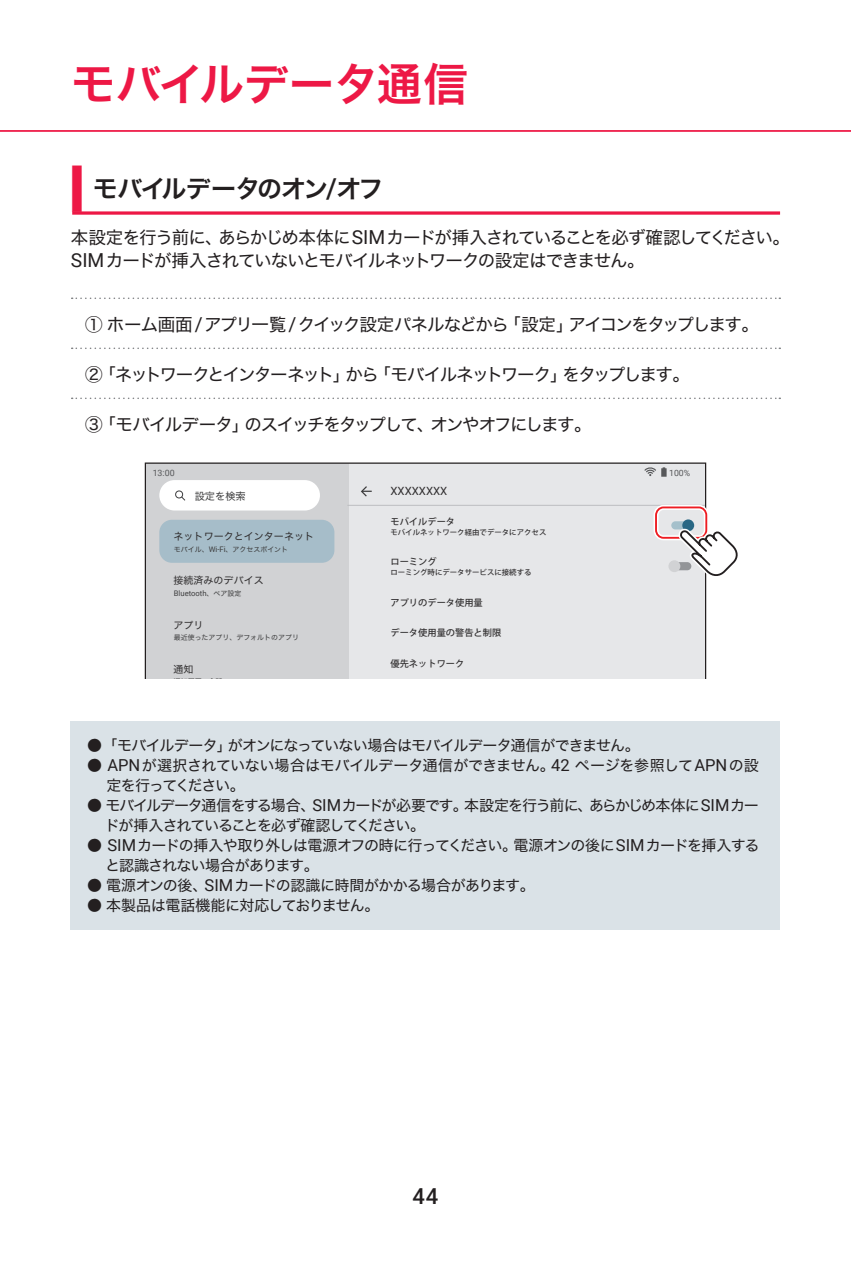
<style>
.page{position:relative;width:851px;height:1276px;background:#fff}
.page>*{position:absolute;margin:0;border:0;box-sizing:border-box;transform-origin:0 0}
.t1{font:45px "Hira Kaku Std W6";letter-spacing:-.005em;color:#ed1845}
.t2{font:25px "Hira Kaku Std W6";letter-spacing:-.055em;color:#231f20}
.t3{font:500 22px "Roboto";color:#231f20}
.t4{font:17.5px/22.5px "Hira Kaku Std W4";letter-spacing:-.085em;color:#231f20}
.t5{font:15px/20px "Hira Kaku Std W4";letter-spacing:-.05em;color:#231f20}
.t6{font:15px/20px "Hira Kaku Std W4";letter-spacing:-.085em;color:#231f20}
.t7{font:15px/20px "Hira Kaku Std W4";letter-spacing:-.02em;color:#231f20}
.t8{font:15px "Hira Kaku Std W4";letter-spacing:-.03em;color:#231f20}
.t9{font:11.25px "Roboto";color:#312f30}
.t10{font:10.25px "Hira Kaku Std W4";color:#3e3e3f}
.t11{font:10px "Hira Kaku Std W4";color:#312f30}
.t12{font:500 9.25px "Koz Go Pr 6 N";color:#312f30}
.t13{font:8.75px "Roboto";color:#57585a}
.t14{font:7.75px "Roboto";color:#3e3e3f}
.t15{font:500 7.25px "Koz Go Pr 6 N";color:#312f30}
.t16{font:7px "Hira Kaku Std W4";color:#3e3e3f}
.s1{font-size:61.25px;color:#ed1845}
.s2{font-family:"Roboto";font-weight:500;font-size:27.5px}
.s3{font-family:"Roboto";font-size:19.25px}
.s4{font-family:"Roboto";font-size:7.75px}
.s5{font-family:"Hira Kaku Std W4";font-size:7px}
.s6{font-family:"Roboto";font-size:16.5px}
</style>
<div class="page">
<hr style="left:0;top:130px;width:850px;height:2px;background:#ed1845">
<svg style="left:72px;top:211px;width:708px;height:4px"></svg>
<svg style="left:72px;top:297px;width:708px;height:2px"></svg>
<svg style="left:72px;top:347px;width:708px;height:2px"></svg>
<svg style="left:72px;top:397px;width:708px;height:2px"></svg>
<div style="left:71px;top:721px;width:709px;height:208px;background:#dae2e7"></div>
<svg style="left:145px;top:462px;width:561px;height:216px"></svg>
<div style="left:159px;top:480px;width:161px;height:30px;background:#fff;border-radius:15px"></div>
<svg style="left:175px;top:490px;width:11px;height:11px"></svg>
<div style="left:159px;top:520px;width:175px;height:43px;background:#a6bdc9;border-radius:13px"></div>
<svg style="left:360px;top:485px;width:11px;height:13px"></svg>
<div style="left:653px;top:505px;width:55px;height:35px;border:5px solid #fff;border-radius:8px"></div>
<div style="left:655px;top:506px;width:52px;height:33px;border:2px solid #ee1d23;border-radius:8px"></div>
<svg style="left:673px;top:524px;width:65px;height:60px"></svg>
<h1 class="t1" style="left:71px;top:50px;width:399px">モバイルデータ通信</h1>
<h2 class="t2" style="left:71px;top:169px;width:314px"><span class="s1">■</span> モバイルデータのオン<span class="s2">/</span>オフ</h2>
<p class="t4" style="left:71px;top:226px;width:720px">本設定を行う前に、あらかじめ本体に<span class="s3">SIM</span>カードが挿入されていることを必ず確認してください。<br><span class="s3">SIM</span>カードが挿入されていないとモバイルネットワークの設定はできません。</p>
<p class="t4" style="left:85px;top:313px;width:675px">① ホーム画面 <span class="s3">/</span>アプリ一覧 <span class="s3">/</span>クイック設定パネルなどから「設定」アイコンをタップします。</p>
<p class="t4" style="left:85px;top:363px;width:606px">②「ネットワークとインターネット」から「モバイルネットワーク」をタップします。</p>
<p class="t4" style="left:85px;top:413px;width:508px">③「モバイルデータ」のスイッチをタップして、オンやオフにします。</p>
<p class="t13" style="left:153px;top:466px;width:23px">13:00</p>
<p class="t13" style="left:669px;top:466px;width:23px">100%</p>
<p class="t10" style="left:195px;top:489px;width:53px">設定を検索</p>
<p class="t9" style="left:390px;top:483px;width:58px">XXXXXXXX</p>
<p class="t12" style="left:390px;top:516px;width:66px">モバイルデータ</p>
<p class="t15" style="left:390px;top:528px;width:157px">モバイルネットワーク経由でデータにアクセス</p>
<p class="t12" style="left:390px;top:556px;width:48px">ローミング</p>
<p class="t12" style="left:390px;top:597px;width:94px">アプリのデータ使用量</p>
<p class="t12" style="left:390px;top:628px;width:112px">データ使用量の警告と制限</p>
<p class="t12" style="left:390px;top:659px;width:75px">優先ネットワーク</p>
<p class="t11" style="left:173px;top:529px;width:142px">ネットワークとインターネット</p>
<p class="t16" style="left:174px;top:544px;width:116px">モバイル、<span class="s4">Wi-Fi</span>、アクセスポイント</p>
<p class="t15" style="left:390px;top:569px;width:143px">ローミング時にデータサービスに接続する</p>
<p class="t11" style="left:173px;top:572px;width:92px">接続済みのデバイス</p>
<p class="t14" style="left:174px;top:587px;width:69px">Bluetooth<span class="s5">、ペア設定</span></p>
<p class="t11" style="left:173px;top:617px;width:32px">アプリ</p>
<p class="t16" style="left:174px;top:632px;width:127px">最近使ったアプリ、デフォルトのアプリ</p>
<p class="t11" style="left:173px;top:661px;width:22px">通知</p>
<p class="t16" style="left:174px;top:676px;width:50px">通知履歴、会話</p>
<p class="t5" style="left:87px;top:735px;width:554px">● 「モバイルデータ」がオンになっていない場合はモバイルデータ通信ができません。</p>
<p class="t7" style="left:106px;top:755px;width:653px;text-indent:-19px">● <span class="s6">APN</span>が選択されていない場合はモバイルデータ通信ができません。<span class="s6">42</span> ページを参照して<span class="s6">APN</span>の設定を行ってください。</p>
<p class="t6" style="left:105px;top:795px;width:655px;text-indent:-18px">● モバイルデータ通信をする場合、<span class="s6">SIM</span>カードが必要です。本設定を行う前に、あらかじめ本体に<span class="s6">SIM</span>カードが挿入されていることを必ず確認してください。</p>
<p class="t5" style="left:105px;top:835px;width:656px;text-indent:-18px">● <span class="s6">SIM</span>カードの挿入や取り外しは電源オフの時に行ってください。電源オンの後に<span class="s6">SIM</span>カードを挿入すると認識されない場合があります。</p>
<p class="t5" style="left:87px;top:875px;width:449px">● 電源オンの後、<span class="s6">SIM</span>カードの認識に時間がかかる場合があります。</p>
<p class="t8" style="left:87px;top:894px;width:294px">● 本製品は電話機能に対応しておりません。</p>
<p class="t11" style="left:173px;top:759px;width:52px">バッテリー</p>
<p class="t14" style="left:174px;top:773px;width:21px">100<span class="s5">％</span></p>
<p class="t3" style="left:412px;top:1181px;width:27px">44</p>
</div>
